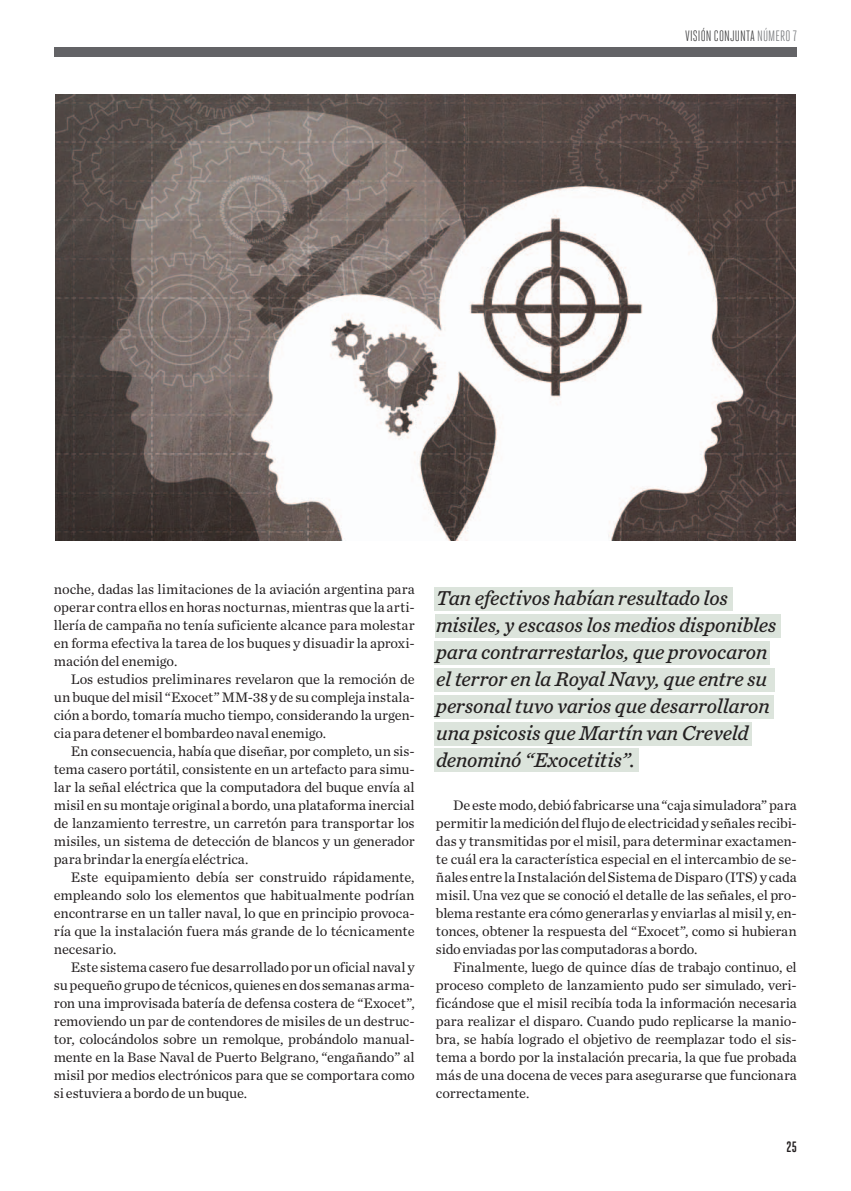
<style>
.page{position:relative;width:851px;height:1191px;background:#fff}
.page>*{position:absolute;margin:0;border:0;box-sizing:border-box;transform-origin:0 0}
.t1{font:italic 21px/27px "Chronicle Text G4";letter-spacing:-.005em;color:#231f20}
.t2{font:15px "Heroic Condensed";letter-spacing:.005em;color:#3e3e3f}
.t3{font:700 15px "Heroic Condensed";color:#231f20}
.t4{font:14.4px/18px "Chronicle Text G1";letter-spacing:-.01em;color:#231f20;text-align:justify}
.s1{color:#76787b}
</style>
<div class="page">
<img style="left:55px;top:95px;width:740px;height:445px">
<div style="left:434px;top:587px;width:299px;height:23px;background:#dce4dc"></div>
<div style="left:434px;top:641px;width:336px;height:23px;background:#dce4dc"></div>
<div style="left:434px;top:722px;width:317px;height:23px;background:#dce4dc"></div>
<div style="left:434px;top:748px;width:205px;height:23px;background:#dce4dc"></div>
<div style="left:434px;top:614px;width:346px;height:23px;background:#dce4dc"></div>
<div style="left:434px;top:695px;width:339px;height:23px;background:#dce4dc"></div>
<div style="left:434px;top:668px;width:340px;height:23px;background:#dce4dc"></div>
<div style="left:54px;top:48px;width:742px;height:9px;background:#636366"></div>
<p class="t2" style="left:685px;top:28px;width:113px">VISIÓN CONJUNTA <span class="s1">NÚMERO 7</span></p>
<p class="t4" style="left:54px;top:579px;width:362px">noche, dadas las limitaciones de la aviación argentina para operar contra ellos en horas nocturnas, mientras que la arti&shy;llería de campaña no tenía suficiente alcance para molestar en forma efectiva la tarea de los buques y disuadir la aproxi&shy;mación del enemigo.</p>
<p class="t4" style="left:54px;top:669px;width:362px;text-indent:17px">Los estudios preliminares revelaron que la remoción de un buque del misil “Exocet” MM-38 y de su compleja instala&shy;ción a bordo, tomaría mucho tiempo, considerando la urgen&shy;cia para detener el bombardeo naval enemigo.</p>
<p class="t4" style="left:54px;top:741px;width:362px;text-indent:17px">En consecuencia, había que diseñar, por completo, un sis&shy;tema casero portátil, consistente en un artefacto para simu&shy;lar la señal eléctrica que la computadora del buque envía al misil en su montaje original a bordo, una plataforma inercial de lanzamiento terrestre, un carretón para transportar los misiles, un sistema de detección de blancos y un generador para brindar la energía eléctrica.</p>
<p class="t4" style="left:54px;top:867px;width:362px;text-indent:17px">Este equipamiento debía ser construido rápidamente, empleando solo los elementos que habitualmente podrían encontrarse en un taller naval, lo que en principio provoca&shy;ría que la instalación fuera más grande de lo técnicamente necesario.</p>
<p class="t4" style="left:54px;top:957px;width:362px;text-indent:17px">Este sistema casero fue desarrollado por un oficial naval y su pequeño grupo de técnicos, quienes en dos semanas arma&shy;ron una improvisada batería de defensa costera de “Exocet”, removiendo un par de contendores de misiles de un destruc&shy;tor, colocándolos sobre un remolque, probándolo manual&shy;mente en la Base Naval de Puerto Belgrano, “engañando” al misil por medios electrónicos para que se comportara como si estuviera a bordo de un buque.</p>
<p class="t1" style="left:436px;top:583px;width:342px">Tan efectivos habían resultado los misiles, y escasos los medios disponibles para contrarrestarlos, que provocaron el terror en la Royal Navy, que entre su personal tuvo varios que desarrollaron una psicosis que Martín van Creveld denominó “Exocetitis”.</p>
<p class="t4" style="left:436px;top:795px;width:362px;text-indent:17px">De este modo, debió fabricarse una “caja simuladora” para permitir la medición del flujo de electricidad y señales recibi&shy;das y transmitidas por el misil, para determinar exactamen&shy;te cuál era la característica especial en el intercambio de se&shy;ñales entre la Instalación del Sistema de Disparo (ITS) y cada misil. Una vez que se conoció el detalle de las señales, el pro&shy;blema restante era cómo generarlas y enviarlas al misil y, en&shy;tonces, obtener la respuesta del “Exocet”, como si hubieran sido enviadas por las computadoras a bordo.</p>
<p class="t4" style="left:436px;top:957px;width:362px;text-indent:17px">Finalmente, luego de quince días de trabajo continuo, el proceso completo de lanzamiento pudo ser simulado, veri&shy;ficándose que el misil recibía toda la información necesaria para realizar el disparo. Cuando pudo replicarse la manio&shy;bra, se había logrado el objetivo de reemplazar todo el sis&shy;tema a bordo por la instalación precaria, la que fue probada más de una docena de veces para asegurarse que funcionara correctamente.</p>
<p class="t3" style="left:786px;top:1139px;width:12px">25</p>
</div>
